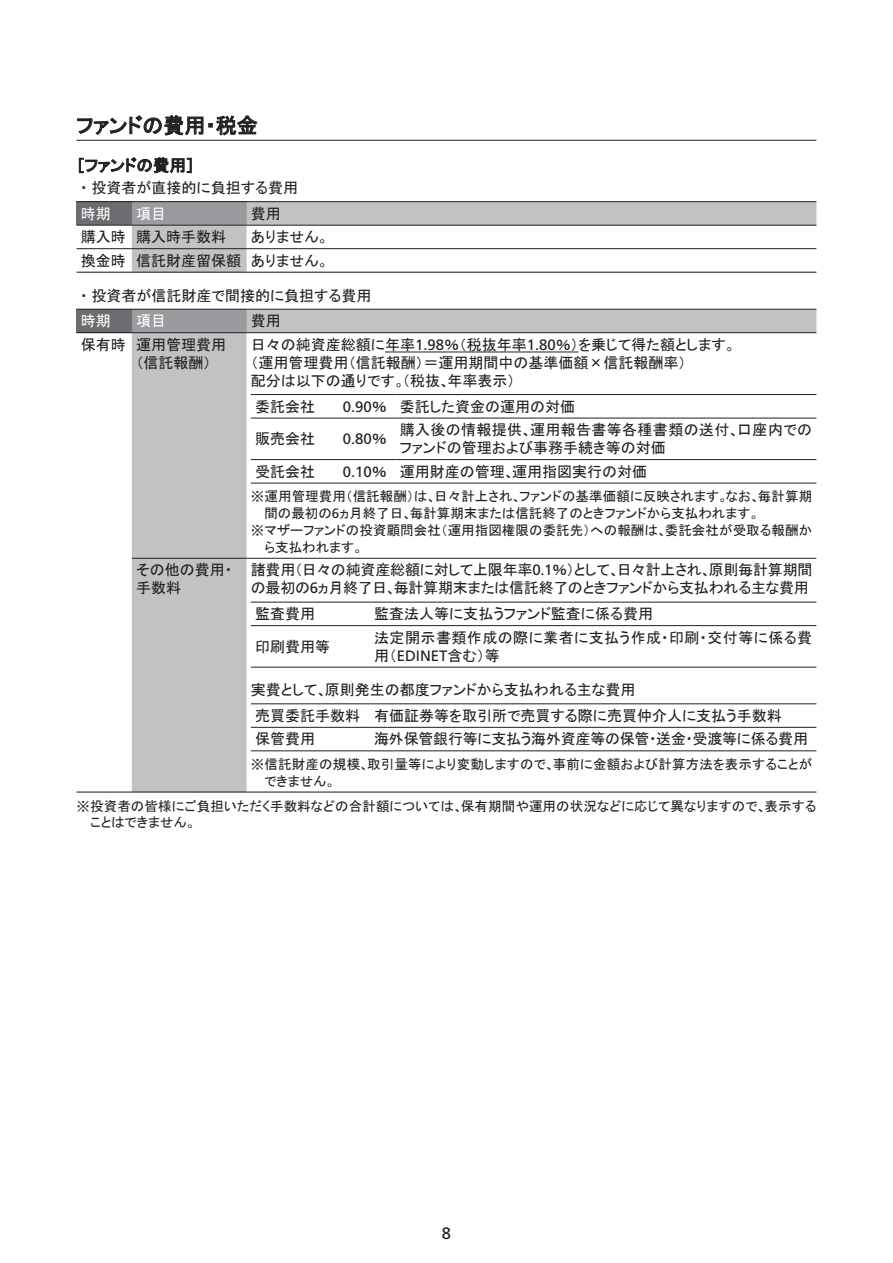
<style>
.page{position:relative;width:893px;height:1263px;background:#fff}
.page>*{position:absolute;margin:0;border:0;box-sizing:border-box;transform-origin:0 0}
.t1{font:21px "MS P Gothic";color:#231f20}
.t2{font:16.5px "MS P Gothic";color:#231f20}
.t3{font:16.5px "Frutiger LT Std";color:#231f20}
.t4{font:15px/18px "MS P Gothic";color:#231f20}
.t5{font:15px/18px "MS P Gothic";letter-spacing:.025em;color:#231f20}
.t6{font:15px/18px "MS P Gothic";letter-spacing:.03em;color:#231f20}
.t7{font:15px "MS P Gothic";color:#fff}
.t8{font:15px "Frutiger LT Std";color:#231f20}
.t9{font:13.5px/16.8px "MS P Gothic";letter-spacing:.005em;color:#231f20}
.s1{font-family:"Frutiger LT Std"}
.s2{font-family:"MS P Gothic"}
</style>
<div class="page">
<hr style="left:77px;top:140px;width:739px;height:1px;background:#231f20">
<svg style="left:77px;top:115px;width:126px;height:20px"></svg>
<svg style="left:209px;top:115px;width:48px;height:20px"></svg>
<svg style="left:79px;top:157px;width:113px;height:16px"></svg>
<div style="left:77px;top:202px;width:55px;height:23px;background:#6c6d70"></div>
<svg style="left:132px;top:202px;width:684px;height:70px"></svg>
<hr style="left:77px;top:201px;width:55px;height:1px;background:#231f20">
<hr style="left:132px;top:201px;width:115px;height:1px;background:#231f20">
<hr style="left:247px;top:201px;width:569px;height:1px;background:#231f20">
<hr style="left:77px;top:225px;width:55px;height:1px;background:#231f20">
<hr style="left:132px;top:225px;width:115px;height:1px;background:#231f20">
<hr style="left:247px;top:225px;width:569px;height:1px;background:#231f20">
<hr style="left:77px;top:248px;width:55px;height:1px;background:#231f20">
<hr style="left:132px;top:248px;width:115px;height:1px;background:#231f20">
<hr style="left:247px;top:248px;width:569px;height:1px;background:#231f20">
<hr style="left:77px;top:272px;width:55px;height:1px;background:#231f20">
<hr style="left:132px;top:272px;width:115px;height:1px;background:#231f20">
<hr style="left:247px;top:272px;width:569px;height:1px;background:#231f20">
<div style="left:77px;top:309px;width:55px;height:24px;background:#6c6d70"></div>
<svg style="left:132px;top:310px;width:684px;height:481px"></svg>
<hr style="left:77px;top:309px;width:55px;height:1px;background:#231f20">
<hr style="left:132px;top:309px;width:115px;height:1px;background:#231f20">
<hr style="left:247px;top:309px;width:569px;height:1px;background:#231f20">
<hr style="left:77px;top:332px;width:55px;height:1px;background:#231f20">
<hr style="left:132px;top:332px;width:115px;height:1px;background:#231f20">
<hr style="left:247px;top:332px;width:569px;height:1px;background:#231f20">
<hr style="left:132px;top:558px;width:115px;height:1px;background:#231f20">
<hr style="left:247px;top:558px;width:569px;height:1px;background:#231f20">
<hr style="left:77px;top:791px;width:55px;height:1px;background:#231f20">
<hr style="left:132px;top:791px;width:115px;height:1px;background:#231f20">
<hr style="left:247px;top:791px;width:569px;height:1px;background:#231f20">
<hr style="left:385px;top:352px;width:193px;height:1px;background:#231f20">
<hr style="left:251px;top:394px;width:72px;height:1px;background:#231f20">
<hr style="left:323px;top:394px;width:72px;height:1px;background:#231f20">
<hr style="left:395px;top:394px;width:421px;height:1px;background:#231f20">
<hr style="left:251px;top:418px;width:72px;height:1px;background:#231f20">
<hr style="left:323px;top:418px;width:72px;height:1px;background:#231f20">
<hr style="left:395px;top:418px;width:421px;height:1px;background:#231f20">
<hr style="left:251px;top:459px;width:72px;height:1px;background:#231f20">
<hr style="left:323px;top:459px;width:72px;height:1px;background:#231f20">
<hr style="left:395px;top:459px;width:421px;height:1px;background:#231f20">
<hr style="left:251px;top:483px;width:72px;height:1px;background:#231f20">
<hr style="left:323px;top:483px;width:72px;height:1px;background:#231f20">
<hr style="left:395px;top:483px;width:421px;height:1px;background:#231f20">
<hr style="left:251px;top:602px;width:119px;height:1px;background:#231f20">
<hr style="left:370px;top:602px;width:446px;height:1px;background:#231f20">
<hr style="left:251px;top:625px;width:119px;height:1px;background:#231f20">
<hr style="left:370px;top:625px;width:446px;height:1px;background:#231f20">
<hr style="left:251px;top:667px;width:119px;height:1px;background:#231f20">
<hr style="left:370px;top:667px;width:446px;height:1px;background:#231f20">
<hr style="left:251px;top:750px;width:119px;height:1px;background:#231f20">
<hr style="left:370px;top:750px;width:446px;height:1px;background:#231f20">
<hr style="left:251px;top:703px;width:119px;height:1px;background:#231f20">
<hr style="left:370px;top:703px;width:446px;height:1px;background:#231f20">
<hr style="left:251px;top:727px;width:119px;height:1px;background:#231f20">
<hr style="left:370px;top:727px;width:446px;height:1px;background:#231f20">
<h1 class="t1" style="left:77px;top:115px;width:183px">ファンドの費用・税金</h1>
<p class="t2" style="left:77px;top:157px;width:119px">［ファンドの費用］</p>
<p class="t4" style="left:80px;top:179px;width:219px">・投資者が直接的に負担する費用</p>
<p class="t7" style="left:81px;top:206px;width:31px">時期</p>
<p class="t7" style="left:136px;top:206px;width:31px">項目</p>
<p class="t4" style="left:251px;top:204px;width:31px">費用</p>
<p class="t4" style="left:81px;top:228px;width:147px">購入時 購入時手数料</p>
<p class="t4" style="left:81px;top:225px;width:250px;line-height:23.5px;text-align:right">ありません。<br>換金時 信託財産留保額 ありません。</p>
<p class="t4" style="left:80px;top:286px;width:293px">・投資者が信託財産で間接的に負担する費用</p>
<p class="t7" style="left:81px;top:313px;width:31px">時期</p>
<p class="t7" style="left:136px;top:313px;width:31px">項目</p>
<p class="t4" style="left:251px;top:312px;width:31px">費用</p>
<p class="t4" style="left:136px;top:335px;width:91px;text-indent:-55px">保有時 運用管理費用（信託報酬）</p>
<p class="t4" style="left:251px;top:335px;width:486px">日々の純資産総額に年率<span class="s1">1.98</span>％（税抜年率<span class="s1">1.80</span>％）を乗じて得た額とします。（運用管理費用（信託報酬）＝運用期間中の基準価額×信託報酬率）<br>配分は以下の通りです。（税抜、年率表示）</p>
<p class="t4" style="left:255px;top:397px;width:61px">委託会社</p>
<p class="t4" style="left:343px;top:397px;width:234px"><span class="s1">0.90</span>％ 委託した資金の運用の対価</p>
<p class="t4" style="left:255px;top:430px;width:61px">販売会社</p>
<p class="t8" style="left:343px;top:430px;width:46px">0.80<span class="s2">％</span></p>
<p class="t5" style="left:400px;top:421px;width:414px">購入後の情報提供、運用報告書等各種書類の送付、口座内でのファンドの管理および事務手続き等の対価</p>
<p class="t4" style="left:255px;top:462px;width:61px">受託会社</p>
<p class="t4" style="left:343px;top:462px;width:306px"><span class="s1">0.10</span>％ 運用財産の管理、運用指図実行の対価</p>
<p class="t9" style="left:251px;top:488px;width:563px">※運用管理費用（信託報酬）は、日々計上され、ファンドの基準価額に反映されます。なお、毎計算期</p>
<p class="t9" style="left:264px;top:505px;width:496px">間の最初の<span class="s1">6</span>ヵ月終了日、毎計算期末または信託終了のときファンドから支払われます。</p>
<p class="t9" style="left:251px;top:522px;width:563px">※マザーファンドの投資顧問会社（運用指図権限の委託先）への報酬は、委託会社が受取る報酬か</p>
<p class="t9" style="left:264px;top:539px;width:100px">ら支払われます。</p>
<p class="t4" style="left:136px;top:561px;width:98px">その他の費用・手数料</p>
<p class="t4" style="left:251px;top:561px;width:563px">諸費用（日々の純資産総額に対して上限年率<span class="s1">0.1</span>％）として、日々計上され、原則毎計算期間の最初の<span class="s1">6</span>ヵ月終了日、毎計算期末または信託終了のときファンドから支払われる主な費用</p>
<p class="t4" style="left:255px;top:605px;width:61px">監査費用</p>
<p class="t4" style="left:374px;top:605px;width:280px">監査法人等に支払うファンド監査に係る費用</p>
<p class="t4" style="left:255px;top:637px;width:77px">印刷費用等</p>
<p class="t6" style="left:374px;top:628px;width:440px">法定開示書類作成の際に業者に支払う作成・印刷・交付等に係る費用（<span class="s1">EDINET</span>含む）等</p>
<p class="t4" style="left:251px;top:677px;width:532px;line-height:25.8px">実費として、原則発生の都度ファンドから支払われる主な費用<br>売買委託手数料 有価証券等を取引所で売買する際に売買仲介人に支払う手数料</p>
<p class="t4" style="left:255px;top:730px;width:61px">保管費用</p>
<p class="t4" style="left:374px;top:730px;width:435px">海外保管銀行等に支払う海外資産等の保管・送金・受渡等に係る費用</p>
<p class="t9" style="left:264px;top:756px;width:549px;text-indent:-14px">※信託財産の規模、取引量等により変動しますので、事前に金額および計算方法を表示することができません。</p>
<p class="t9" style="left:90px;top:797px;width:728px;text-indent:-14px">※投資者の皆様にご負担いただく手数料などの合計額については、保有期間や運用の状況などに応じて異なりますので、表示することはできません。</p>
<p class="t3" style="left:442px;top:1223px;width:11px">8</p>
</div>
